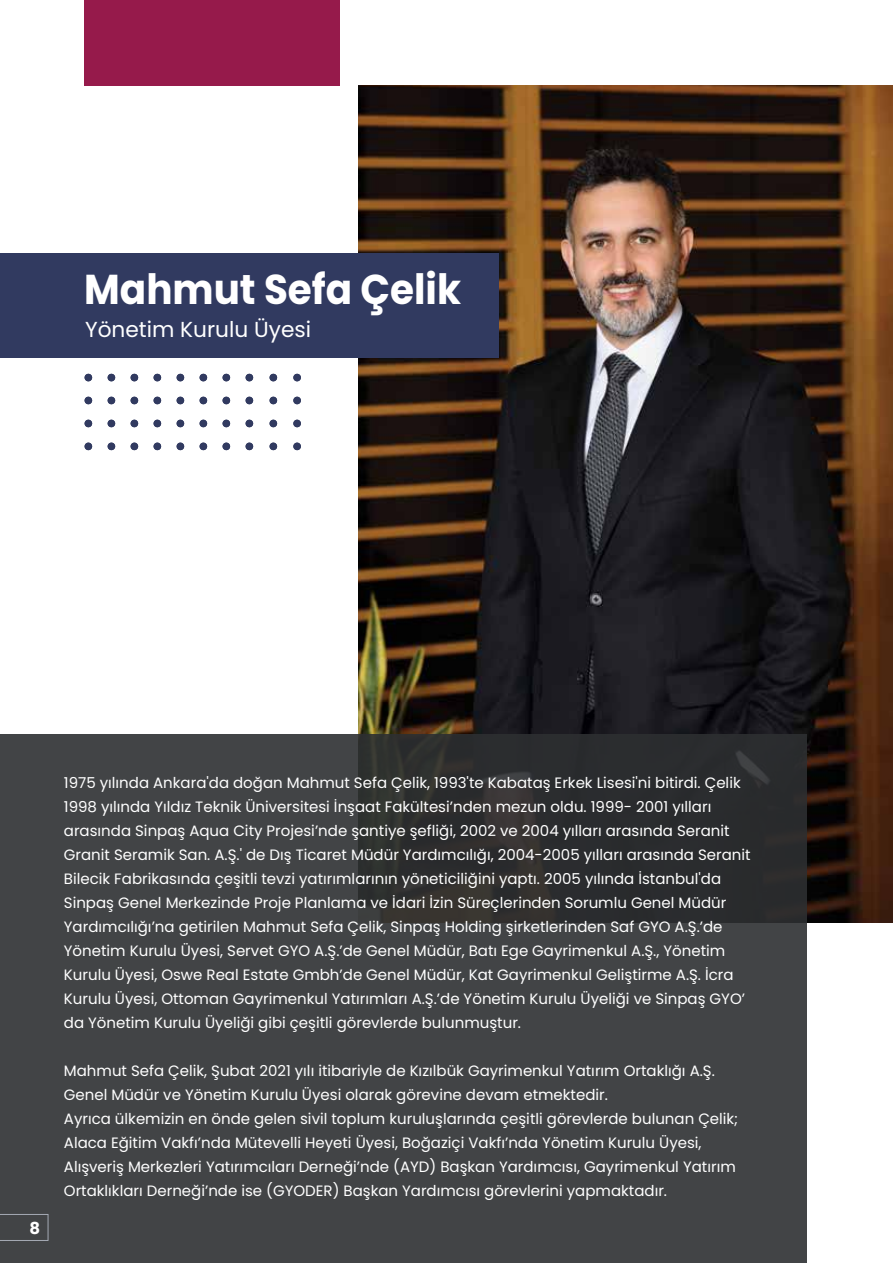
<style>
.page{position:relative;width:893px;height:1263px;background:#fff}
.page>*{position:absolute;margin:0;border:0;box-sizing:border-box;transform-origin:0 0}
.t1{font:700 41.7px "Poppins";color:#fff;scale:.93 1}
.t2{font:21.75px "Poppins";color:#fff}
.t3{font:700 16.5px "Poppins";color:#fff}
.t4{font:15px/24px "Poppins";color:#fff}
</style>
<div class="page">
<div style="left:84px;top:0;width:256px;height:85px;background:#961a4b"></div>
<img style="left:358px;top:85px;width:535px;height:837px">
<svg style="left:0;top:734px;width:807px;height:529px;fill:#424446"></svg>
<svg style="left:246px;top:374px;width:7px;height:7px"></svg>
<svg style="left:246px;top:397px;width:7px;height:7px"></svg>
<svg style="left:246px;top:420px;width:7px;height:7px"></svg>
<svg style="left:246px;top:443px;width:7px;height:7px"></svg>
<svg style="left:270px;top:374px;width:7px;height:7px"></svg>
<svg style="left:270px;top:397px;width:7px;height:7px"></svg>
<svg style="left:270px;top:420px;width:7px;height:7px"></svg>
<svg style="left:270px;top:443px;width:7px;height:7px"></svg>
<svg style="left:293px;top:374px;width:8px;height:7px"></svg>
<svg style="left:293px;top:397px;width:8px;height:7px"></svg>
<svg style="left:293px;top:420px;width:8px;height:7px"></svg>
<svg style="left:293px;top:443px;width:8px;height:7px"></svg>
<svg style="left:223px;top:374px;width:7px;height:7px"></svg>
<svg style="left:223px;top:397px;width:7px;height:7px"></svg>
<svg style="left:223px;top:420px;width:7px;height:7px"></svg>
<svg style="left:223px;top:443px;width:7px;height:7px"></svg>
<svg style="left:200px;top:374px;width:7px;height:7px"></svg>
<svg style="left:200px;top:397px;width:7px;height:7px"></svg>
<svg style="left:200px;top:420px;width:7px;height:7px"></svg>
<svg style="left:200px;top:443px;width:7px;height:7px"></svg>
<svg style="left:177px;top:374px;width:7px;height:7px"></svg>
<svg style="left:177px;top:397px;width:7px;height:7px"></svg>
<svg style="left:177px;top:420px;width:7px;height:7px"></svg>
<svg style="left:177px;top:443px;width:7px;height:7px"></svg>
<svg style="left:154px;top:374px;width:7px;height:7px"></svg>
<svg style="left:154px;top:397px;width:7px;height:7px"></svg>
<svg style="left:154px;top:420px;width:7px;height:7px"></svg>
<svg style="left:154px;top:443px;width:7px;height:7px"></svg>
<svg style="left:131px;top:374px;width:7px;height:7px"></svg>
<svg style="left:131px;top:397px;width:7px;height:7px"></svg>
<svg style="left:131px;top:420px;width:7px;height:7px"></svg>
<svg style="left:131px;top:443px;width:7px;height:7px"></svg>
<svg style="left:108px;top:374px;width:7px;height:7px"></svg>
<svg style="left:108px;top:397px;width:7px;height:7px"></svg>
<svg style="left:108px;top:420px;width:7px;height:7px"></svg>
<svg style="left:108px;top:443px;width:7px;height:7px"></svg>
<svg style="left:85px;top:374px;width:7px;height:7px"></svg>
<svg style="left:85px;top:397px;width:7px;height:7px"></svg>
<svg style="left:85px;top:420px;width:7px;height:7px"></svg>
<svg style="left:85px;top:443px;width:7px;height:7px"></svg>
<div style="left:0;top:253px;width:499px;height:105px;background:#313a60"></div>
<svg style="left:0;top:1214px;width:48px;height:27px"></svg>
<h1 class="t1" style="left:84px;top:265px;width:407px">Mahmut Sefa Çelik</h1>
<h2 class="t2" style="left:85px;top:316px;width:227px">Yönetim Kurulu Üyesi</h2>
<p class="t3" style="left:29px;top:1218px;width:12px">8</p>
<p class="t4" style="left:64px;top:771px;width:688px">1975 yılında Ankara'da doğan Mahmut Sefa Çelik, 1993'te Kabataş Erkek Lisesi'ni bitirdi. Çelik 1998 yılında Yıldız Teknik Üniversitesi İnşaat Fakültesi’nden mezun oldu. 1999- 2001 yılları arasında Sinpaş Aqua City Projesi’nde şantiye şefliği, 2002 ve 2004 yılları arasında Seranit Granit Seramik San. A.Ş.' de Dış Ticaret Müdür Yardımcılığı, 2004-2005 yılları arasında Seranit Bilecik Fabrikasında çeşitli tevzi yatırımlarının yöneticiliğini yaptı. 2005 yılında İstanbul'da Sinpaş Genel Merkezinde Proje Planlama ve İdari İzin Süreçlerinden Sorumlu Genel Müdür Yardımcılığı’na getirilen Mahmut Sefa Çelik, Sinpaş Holding şirketlerinden Saf GYO A.Ş.’de Yönetim Kurulu Üyesi, Servet GYO A.Ş.’de Genel Müdür, Batı Ege Gayrimenkul A.Ş., Yönetim Kurulu Üyesi, Oswe Real Estate Gmbh’de Genel Müdür, Kat Gayrimenkul Geliştirme A.Ş. İcra Kurulu Üyesi, Ottoman Gayrimenkul Yatırımları A.Ş.’de Yönetim Kurulu Üyeliği ve Sinpaş GYO’ da Yönetim Kurulu Üyeliği gibi çeşitli görevlerde bulunmuştur.</p>
<p class="t4" style="left:64px;top:1059px;width:676px">Mahmut Sefa Çelik, Şubat 2021 yılı itibariyle de Kızılbük Gayrimenkul Yatırım Ortaklığı A.Ş.<br>Genel Müdür ve Yönetim Kurulu Üyesi olarak görevine devam etmektedir.<br>Ayrıca ülkemizin en önde gelen sivil toplum kuruluşlarında çeşitli görevlerde bulunan Çelik; Alaca Eğitim Vakfı’nda Mütevelli Heyeti Üyesi, Boğaziçi Vakfı’nda Yönetim Kurulu Üyesi, Alışveriş Merkezleri Yatırımcıları Derneği’nde (AYD) Başkan Yardımcısı, Gayrimenkul Yatırım Ortaklıkları Derneği’nde ise (GYODER) Başkan Yardımcısı görevlerini yapmaktadır.</p>
</div>
